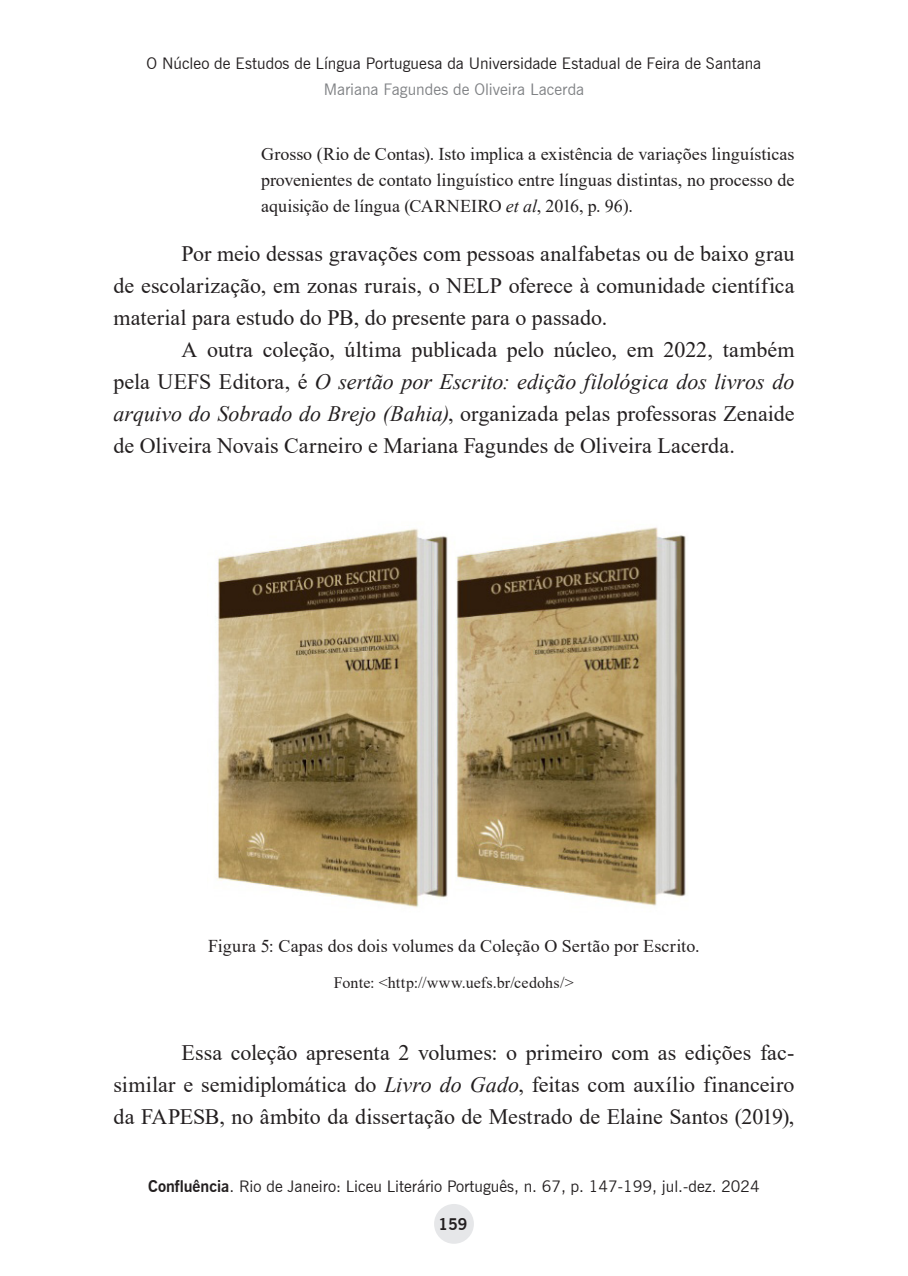
<style>
.page{position:relative;width:908px;height:1276px;background:#fff}
.page>*{position:absolute;margin:0;border:0;box-sizing:border-box;transform-origin:0 0}
.confluencia_TEXTO_normal{font:22px/32px "Times New Roman";color:#231f20;text-align:justify}
.confluencia_CITAÇÃO_Unico{font:18px/26px "Times New Roman";color:#231f20;text-align:justify}
.confluencia_TIT_FIGURA{font:18px "Times New Roman";letter-spacing:.01em;color:#231f20}
.t1{font:16px "News Gothic BT";color:#231f20}
.confluencia_TIT_legenda_tab_e_fig{font:16px "Times New Roman";letter-spacing:.015em;color:#231f20}
.t2{font:16px "News Gothic BT";color:#808285}
.t3{font:700 16px "News Gothic BT";color:#231f20}
.s1{font-style:italic}
.s2{font-weight:700}
</style>
<div class="page">
<div style="left:434px;top:1204px;width:39px;height:39px;background:#e6e7e9;border-radius:50%"></div>
<img style="left:215px;top:527px;width:471px;height:381px">
<p class="t1" style="left:147px;top:53px;width:616px">O Núcleo de Estudos de Língua Portuguesa da Universidade Estadual de Feira de Santana</p>
<p class="t2" style="left:323px;top:79px;width:262px">Mariana Fagundes de Oliveira Lacerda</p>
<p class="confluencia_CITAÇÃO_Unico" style="left:261px;top:140px;width:534px">Grosso (Rio de Contas). Isto implica a existência de variações linguísticas provenientes de contato linguístico entre línguas distintas, no processo de aquisição de língua (CARNEIRO <span class="s1">et al</span>, 2016, p. 96).</p>
<p class="confluencia_TEXTO_normal" style="left:113px;top:237px;width:682px;text-indent:68px">Por meio dessas gravações com pessoas analfabetas ou de baixo grau de escolarização, em zonas rurais, o NELP oferece à comunidade científica material para estudo do PB, do presente para o passado.</p>
<p class="confluencia_TEXTO_normal" style="left:113px;top:333px;width:682px;text-indent:68px">A outra coleção, última publicada pelo núcleo, em 2022, também pela UEFS Editora, é <span class="s1">O sertão por Escrito: edição filológica dos livros do arquivo do Sobrado do Brejo (Bahia)</span>, organizada pelas professoras Zenaide de Oliveira Novais Carneiro e Mariana Fagundes de Oliveira Lacerda.</p>
<p class="confluencia_TIT_FIGURA" style="left:208px;top:933px;width:493px">Figura 5: Capas dos dois volumes da Coleção O Sertão por Escrito.</p>
<p class="confluencia_TIT_legenda_tab_e_fig" style="left:334px;top:971px;width:241px">Fonte: &lt;http://www.uefs.br/cedohs/&gt;</p>
<p class="confluencia_TEXTO_normal" style="left:113px;top:1035px;width:682px;text-indent:68px">Essa coleção apresenta 2 volumes: o primeiro com as edições fac&shy;similar e semidiplomática do <span class="s1">Livro do Gado</span>, feitas com auxílio financeiro da FAPESB, no âmbito da dissertação de Mestrado de Elaine Santos (2019),</p>
<p class="t1" style="left:148px;top:1176px;width:613px"><span class="s2">Confluência</span>. Rio de Janeiro: Liceu Literário Português, n. 67, p. 147-199, jul.-dez. 2024</p>
<p class="t3" style="left:438px;top:1214px;width:31px">159</p>
</div>
